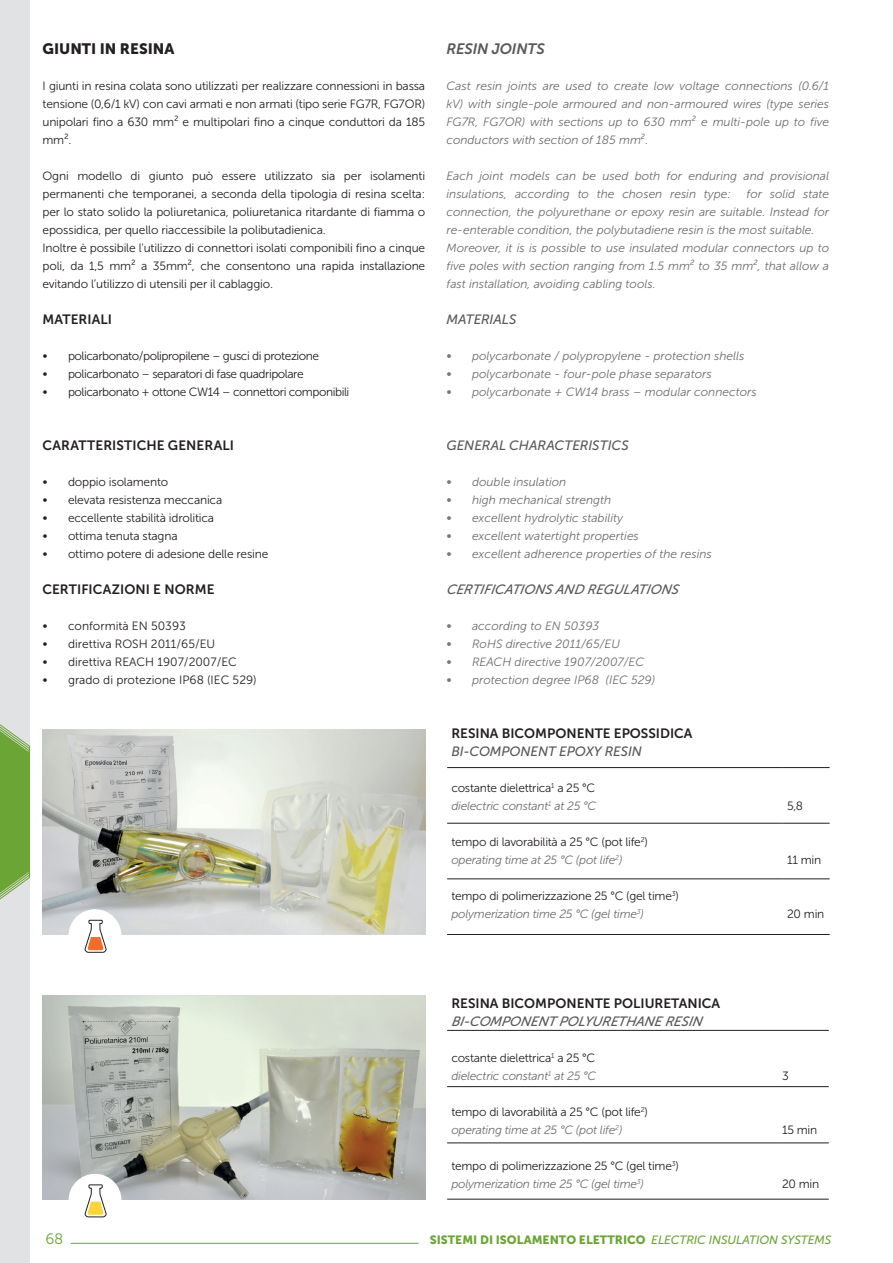
<style>
.page{position:relative;width:893px;height:1263px;background:#fff}
.page>*{position:absolute;margin:0;border:0;box-sizing:border-box;transform-origin:0 0}
.t1{font:15px "Museo Sans 900";color:#231f20}
.t2{font:italic 15px "Museo Sans 700";letter-spacing:-.01em;color:#57585a}
.t3{font:15px "Museo 300";color:#6ba535}
.t4{font:13.5px "Museo Sans 700";color:#231f20}
.t5{font:italic 13.5px "Museo Sans 500";letter-spacing:-.01em;color:#57585a}
.t6{font:12px/18px "Museo Sans 300";letter-spacing:-.015em;color:#231f20}
.t7{font:italic 12px/18px "Museo Sans 300";letter-spacing:-.005em;color:#6c6d70}
.t8{font:12px "Museo Sans 300";letter-spacing:-.04em;color:#231f20}
.t9{font:12px "Museo Sans 900";color:#6ba535}
.s1{font-family:"Museo Sans 100";font-size:13.5px}
.s2{font-size:13.5px;color:#76787b}
.s3{font-style:italic;color:#6c6d70}
.s4{font-family:"Museo Sans 500";font-style:italic}
</style>
<div class="page">
<hr style="left:71px;top:1243px;width:347px;height:1px;background:#6ba535">
<div style="left:0;top:0;width:30px;height:1263px;background:#e1e2e4"></div>
<svg style="left:0;top:724px;width:30px;height:176px;background:#7dae50"></svg>
<img style="left:43px;top:729px;width:382px;height:205px">
<hr style="left:447px;top:767px;width:336px;height:1px;background:#231f20">
<hr style="left:783px;top:767px;width:47px;height:1px;background:#231f20">
<hr style="left:447px;top:823px;width:336px;height:1px;background:#231f20">
<hr style="left:783px;top:823px;width:47px;height:1px;background:#231f20">
<hr style="left:447px;top:878px;width:336px;height:1px;background:#231f20">
<hr style="left:783px;top:878px;width:47px;height:1px;background:#231f20">
<hr style="left:447px;top:934px;width:336px;height:1px;background:#231f20">
<hr style="left:783px;top:934px;width:47px;height:1px;background:#231f20">
<hr style="left:447px;top:1030px;width:335px;height:1px;background:#231f20">
<hr style="left:782px;top:1030px;width:47px;height:1px;background:#231f20">
<hr style="left:447px;top:1086px;width:335px;height:1px;background:#231f20">
<hr style="left:782px;top:1086px;width:47px;height:1px;background:#231f20">
<hr style="left:447px;top:1143px;width:335px;height:1px;background:#231f20">
<hr style="left:782px;top:1143px;width:47px;height:1px;background:#231f20">
<hr style="left:447px;top:1199px;width:335px;height:1px;background:#231f20">
<hr style="left:782px;top:1199px;width:47px;height:1px;background:#231f20">
<div style="left:69px;top:909px;width:52px;height:53px;background:#fff;border-radius:50%"></div>
<svg style="left:85px;top:919px;width:22px;height:34px"></svg>
<img style="left:43px;top:995px;width:382px;height:204px">
<div style="left:69px;top:1174px;width:52px;height:53px;background:#fff;border-radius:50%"></div>
<svg style="left:85px;top:1184px;width:22px;height:33px"></svg>
<p class="t1" style="left:43px;top:40px;width:133px">GIUNTI IN RESINA</p>
<p class="t6" style="left:43px;top:77px;width:384px;text-align:justify">I giunti in resina colata sono utilizzati per realizzare connessioni in bassa tensione (0,6/1 kV) con cavi armati e non armati (tipo serie FG7R, FG7OR) unipolari fino a 630 mm² e multipolari fino a cinque conduttori da 185 mm².</p>
<p class="t6" style="left:43px;top:167px;width:384px">Ogni modello di giunto può essere utilizzato sia per isolamenti permanenti che temporanei, a seconda della tipologia di resina scelta: per lo stato solido la poliuretanica, poliuretanica ritardante di fiamma o epossidica, per quello riaccessibile la polibutadienica.<br>Inoltre è possibile l'utilizzo di connettori isolati componibili fino a cinque poli, da 1,5 mm² a 35mm², che consentono una rapida installazione evitando l’utilizzo di utensili per il cablaggio.</p>
<p class="t4" style="left:43px;top:312px;width:71px">MATERIALI</p>
<p class="t8" style="left:43px;top:349px;width:278px"><span class="s1">•</span> policarbonato/polipropilene – gusci di protezione</p>
<p class="t8" style="left:43px;top:367px;width:263px"><span class="s1">•</span> policarbonato – separatori di fase quadripolare</p>
<p class="t8" style="left:43px;top:385px;width:308px"><span class="s1">•</span> policarbonato + ottone CW14 – connettori componibili</p>
<p class="t4" style="left:43px;top:438px;width:193px">CARATTERISTICHE GENERALI</p>
<p class="t6" style="left:43px;top:473px;width:127px"><span class="s1">•</span> doppio isolamento</p>
<p class="t6" style="left:43px;top:491px;width:181px"><span class="s1">•</span> elevata resistenza meccanica</p>
<p class="t6" style="left:43px;top:509px;width:173px"><span class="s1">•</span> eccellente stabilità idrolitica</p>
<p class="t6" style="left:43px;top:527px;width:137px"><span class="s1">•</span> ottima tenuta stagna</p>
<p class="t6" style="left:43px;top:545px;width:227px"><span class="s1">•</span> ottimo potere di adesione delle resine</p>
<p class="t4" style="left:43px;top:582px;width:173px">CERTIFICAZIONI E NORME</p>
<p class="t6" style="left:43px;top:617px;width:145px"><span class="s1">•</span> conformità EN 50393</p>
<p class="t6" style="left:43px;top:635px;width:174px"><span class="s1">•</span> direttiva ROSH 2011/65/EU</p>
<p class="t6" style="left:43px;top:653px;width:196px"><span class="s1">•</span> direttiva REACH 1907/2007/EC</p>
<p class="t6" style="left:43px;top:671px;width:216px"><span class="s1">•</span> grado di protezione IP68 (IEC 529)</p>
<p class="t2" style="left:446px;top:40px;width:100px">RESIN JOINTS</p>
<p class="t7" style="left:446px;top:77px;width:384px;text-align:justify">Cast resin joints are used to create low voltage connections (0.6/1 kV) with single-pole armoured and non-armoured wires (type series FG7R, FG7OR) with sections up to 630 mm² e multi-pole up to five conductors with section of 185 mm².</p>
<p class="t7" style="left:446px;top:167px;width:384px">Each joint models can be used both for enduring and provisional insulations, according to the chosen resin type:</p>
<p class="t7" style="left:446px;top:185px;width:384px;text-indent:300px">for solid state connection, the polyurethane or epoxy resin are suitable. Instead for re-enterable condition, the polybutadiene resin is the most suitable.<br>Moreover, it is is possible to use insulated modular connectors up to five poles with section ranging from 1.5 mm² to 35 mm², that allow a fast installation, avoiding cabling tools.</p>
<p class="t5" style="left:446px;top:312px;width:71px">MATERIALS</p>
<p class="t7" style="left:446px;top:347px;width:299px"><span class="s2">•</span> polycarbonate / polypropylene - protection shells</p>
<p class="t7" style="left:446px;top:365px;width:267px"><span class="s2">•</span> polycarbonate - four-pole phase separators</p>
<p class="t7" style="left:446px;top:383px;width:312px"><span class="s2">•</span> polycarbonate + CW14 brass – modular connectors</p>
<p class="t5" style="left:446px;top:438px;width:184px">GENERAL CHARACTERISTICS</p>
<p class="t7" style="left:446px;top:473px;width:121px"><span class="s2">•</span> double insulation</p>
<p class="t7" style="left:446px;top:491px;width:166px"><span class="s2">•</span> high mechanical strength</p>
<p class="t7" style="left:446px;top:509px;width:178px"><span class="s2">•</span> excellent hydrolytic stability</p>
<p class="t7" style="left:446px;top:527px;width:194px"><span class="s2">•</span> excellent watertight properties</p>
<p class="t7" style="left:446px;top:545px;width:267px"><span class="s2">•</span> excellent adherence properties of the resins</p>
<p class="t5" style="left:446px;top:582px;width:236px">CERTIFICATIONS A ND REGULATIONS</p>
<p class="t7" style="left:446px;top:617px;width:154px"><span class="s2">•</span> according to EN 50393</p>
<p class="t7" style="left:446px;top:635px;width:175px"><span class="s2">•</span> RoHS directive 2011/65/EU</p>
<p class="t7" style="left:446px;top:653px;width:199px"><span class="s2">•</span> REACH directive 1907/2007/EC</p>
<p class="t7" style="left:446px;top:671px;width:210px"><span class="s2">•</span> protection degree IP68 (IEC 529)</p>
<p class="t4" style="left:451px;top:726px;width:243px">RESINA BICOMPONENTE EPOSSIDICA</p>
<p class="t5" style="left:451px;top:744px;width:192px">BI-COMPONENT EPOXY RESIN</p>
<p class="t6" style="left:451px;top:779px;width:146px">costante dielettrica<sup>1</sup> a 25 °C <span class="s3">dielectric constant</span><sup>1</sup> <span class="s3">at 25 °C</span></p>
<p class="t6" style="left:451px;top:833px;width:198px">tempo di lavorabilità a 25 °C (pot life<sup>2</sup>) <span class="s3">operating time at 25 °C (pot life</span><sup>2</sup><span class="s3">)</span></p>
<p class="t6" style="left:451px;top:887px;width:229px">tempo di polimerizzazione 25 °C (gel time<sup>3</sup>) <span class="s3">polymerization time 25 °C (gel time</span><sup>3</sup><span class="s3">)</span></p>
<p class="t6" style="left:787px;top:797px;width:18px">5,8</p>
<p class="t6" style="left:787px;top:851px;width:36px">11 min</p>
<p class="t6" style="left:787px;top:905px;width:39px">20 min</p>
<p class="t4" style="left:451px;top:996px;width:270px">RESINA BICOMPONENTE POLIURETANICA</p>
<p class="t5" style="left:451px;top:1014px;width:255px">BI-COMPONENT POLYURETHA NE RESIN</p>
<p class="t6" style="left:451px;top:1049px;width:146px">costante dielettrica<sup>1</sup> a 25 °C <span class="s3">dielectric constant</span><sup>1</sup> <span class="s3">at 25 °C</span></p>
<p class="t6" style="left:451px;top:1103px;width:198px">tempo di lavorabilità a 25 °C (pot life<sup>2</sup>) <span class="s3">operating time at 25 °C (pot life</span><sup>2</sup><span class="s3">)</span></p>
<p class="t6" style="left:451px;top:1157px;width:229px">tempo di polimerizzazione 25 °C (gel time<sup>3</sup>) <span class="s3">polymerization time 25 °C (gel time</span><sup>3</sup><span class="s3">)</span></p>
<p class="t6" style="left:782px;top:1067px;width:8px">3</p>
<p class="t6" style="left:782px;top:1121px;width:37px">15 min</p>
<p class="t6" style="left:782px;top:1175px;width:39px">20 min</p>
<p class="t3" style="left:46px;top:1230px;width:18px">68</p>
<p class="t9" style="left:430px;top:1233px;width:403px">SISTEMI DI ISOLAMENTO ELETTRICO <span class="s4">ELECTRIC INSULATION SYSTEMS</span></p>
</div>
